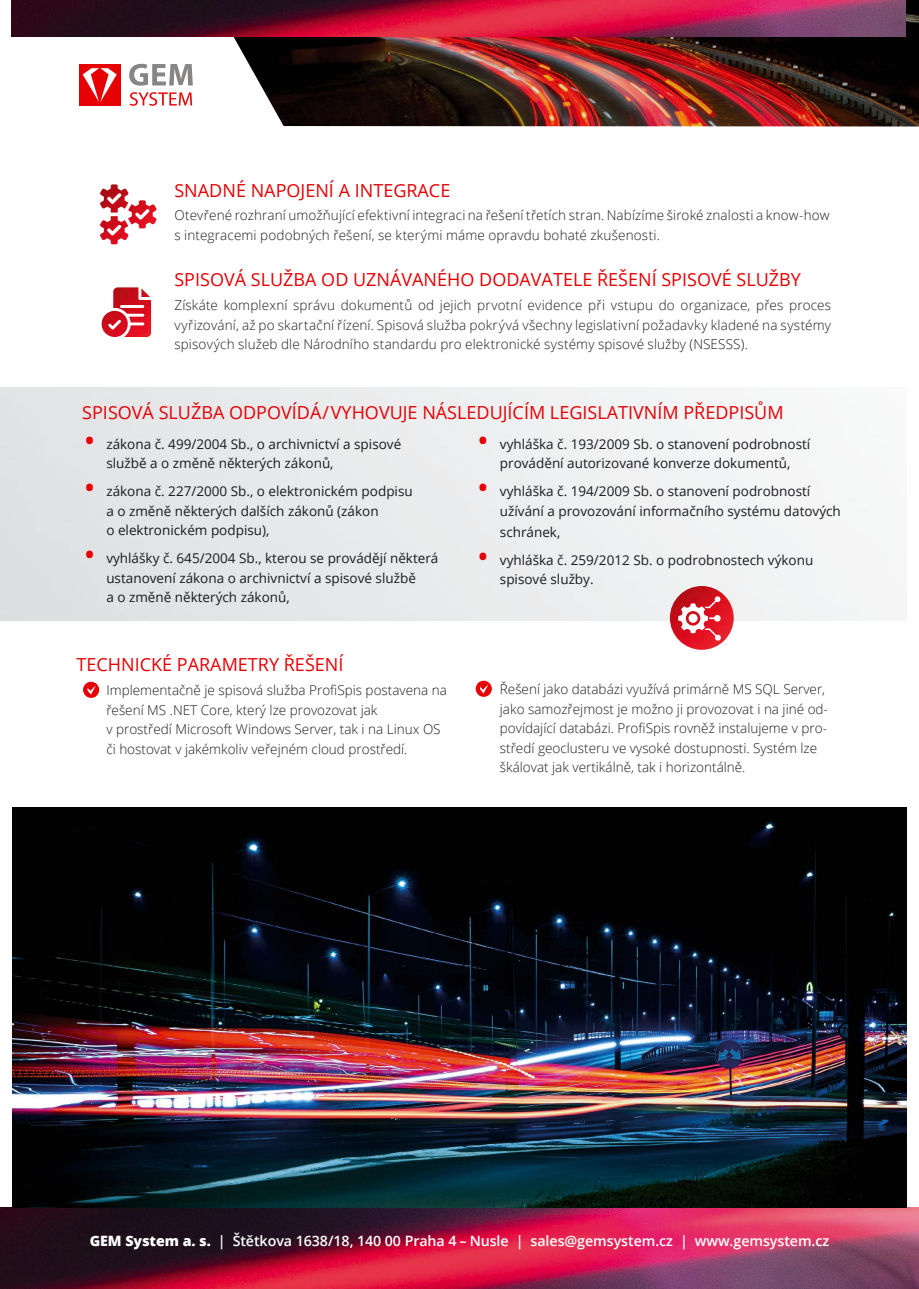
<style>
.page{position:relative;width:919px;height:1289px;background:#fff}
.page>*{position:absolute;margin:0;border:0;box-sizing:border-box;transform-origin:0 0}
.t1{font:18px "Open Sans";color:#e60004}
.text{font:600 14.25px "Open Sans";letter-spacing:-.005em;color:#fff}
.nadpis_basic{font:300 13.5px/19.5px "Open Sans";color:#1b1c20}
.t2{font:13.5px/19.5px "Open Sans";color:#1b1c20}
.s1{font-weight:700;font-size:24px;color:#e60004}
.s2{font-weight:800}
</style>
<div class="page">
<img style="left:0;top:387px;width:887px;height:233px">
<img style="left:0;top:1206px;width:918px;height:82px">
<img style="left:101px;top:287px;width:50px;height:50px">
<img style="left:100px;top:184px;width:57px;height:44px">
<svg style="left:83px;top:681px;width:16px;height:17px"></svg>
<svg style="left:87px;top:685px;width:9px;height:9px"></svg>
<svg style="left:475px;top:680px;width:17px;height:17px"></svg>
<svg style="left:480px;top:684px;width:8px;height:9px"></svg>
<img style="left:669px;top:586px;width:64px;height:63px;border-radius:32px">
<svg style="left:678px;top:596px;width:43px;height:45px"></svg>
<div style="left:688px;top:614px;width:9px;height:9px;background:#fff;border-radius:50%"></div>
<div style="left:79px;top:64px;width:41px;height:41px;background:#e60004"></div>
<svg style="left:83px;top:68px;width:34px;height:34px"></svg>
<svg style="left:129px;top:64px;width:64px;height:22px"></svg>
<svg style="left:130px;top:92px;width:62px;height:14px"></svg>
<img style="left:213px;top:0;width:705px;height:126px">
<img style="left:12px;top:0;width:893px;height:36px">
<img style="left:13px;top:807px;width:893px;height:399px">
<p class="t1" style="left:174px;top:178px;width:277px">SNADNÉ NAPOJENÍ A INTEGRACE</p>
<p class="nadpis_basic" style="left:174px;top:205px;width:656px">Otevřené rozhraní umožňující efektivní integraci na řešení třetích stran. Nabízíme široké znalosti a know-how s integracemi podobných řešení, se kterými máme opravdu bohaté zkušenosti.</p>
<p class="t1" style="left:174px;top:267px;width:628px">SPISOVÁ SLUŽBA OD UZNÁVANÉHO DODAVATELE ŘEŠENÍ SPISOVÉ SLUŽBY</p>
<p class="nadpis_basic" style="left:174px;top:295px;width:658px;text-align:justify">Získáte komplexní správu dokumentů od jejich prvotní evidence při vstupu do organizace, přes proces vyřizování, až po skartační řízení. Spisová služba pokrývá všechny legislativní požadavky kladené na systémy spisových služeb dle Národního standardu pro elektronické systémy spisové služby (NSESSS).</p>
<p class="t1" style="left:82px;top:400px;width:702px">SPISOVÁ SLUŽBA ODPOVÍDÁ/VYHOVUJE NÁSLEDUJÍCÍM LEGISLATIVNÍM PŘEDPISŮM</p>
<p class="t2" style="left:106px;top:433px;width:296px;text-indent:-21px"><span class="s1">•</span> zákona č. 499/2004 Sb., o archivnictví a spisové službě a o změně některých zákonů,</p>
<p class="t2" style="left:106px;top:481px;width:308px;text-indent:-21px"><span class="s1">•</span> zákona č. 227/2000 Sb., o elektronickém podpisu a o změně některých dalších zákonů (zákon<br>o elektronickém podpisu),</p>
<p class="t2" style="left:106px;top:548px;width:333px;text-indent:-21px"><span class="s1">•</span> vyhlášky č. 645/2004 Sb., kterou se provádějí některá ustanovení zákona o archivnictví a spisové službě<br>a o změně některých zákonů,</p>
<p class="t1" style="left:77px;top:652px;width:268px">TECHNICKÉ PARAMETRY ŘEŠENÍ</p>
<p class="nadpis_basic" style="left:106px;top:680px;width:342px;text-indent:-21px"><span class="s1">•</span> Implementačně je spisová služba ProfiSpis postavena na řešení MS .NET Core, který lze provozovat jak<br>v prostředí Microsoft Windows Server, tak i na Linux OS či hostovat v jakémkoliv veřejném cloud prostředí.</p>
<p class="t2" style="left:478px;top:433px;width:333px;text-align:center"><span class="s1">•</span> vyhláška č. 193/2009 Sb. o stanovení podrobností provádění autorizované konverze dokumentů,</p>
<p class="t2" style="left:500px;top:481px;width:342px;text-indent:-21px"><span class="s1">•</span> vyhláška č. 194/2009 Sb. o stanovení podrobností užívání a provozování informačního systému datových</p>
<p class="t2" style="left:500px;top:521px;width:62px">schránek,</p>
<p class="t2" style="left:500px;top:549px;width:315px;text-indent:-21px"><span class="s1">•</span> vyhláška č. 259/2012 Sb. o podrobnostech výkonu spisové služby.</p>
<p class="nadpis_basic" style="left:500px;top:679px;width:329px;text-indent:-21px"><span class="s1">•</span> Řešení jako databázi využívá primárně MS SQL Server, jako samozřejmost je možno ji provozovat i na jiné od&shy;povídající databázi. ProfiSpis rovněž instalujeme v pro&shy;středí geoclusteru ve vysoké dostupnosti. Systém lze škálovat jak vertikálně, tak i horizontálně.</p>
<p class="text" style="left:90px;top:1231px;width:741px"><span class="s2">GEM System a. s.</span> | Štětkova 1638/18, 140 00 Praha 4 – Nusle | sales@gemsystem.cz | www.gemsystem.cz</p>
</div>
